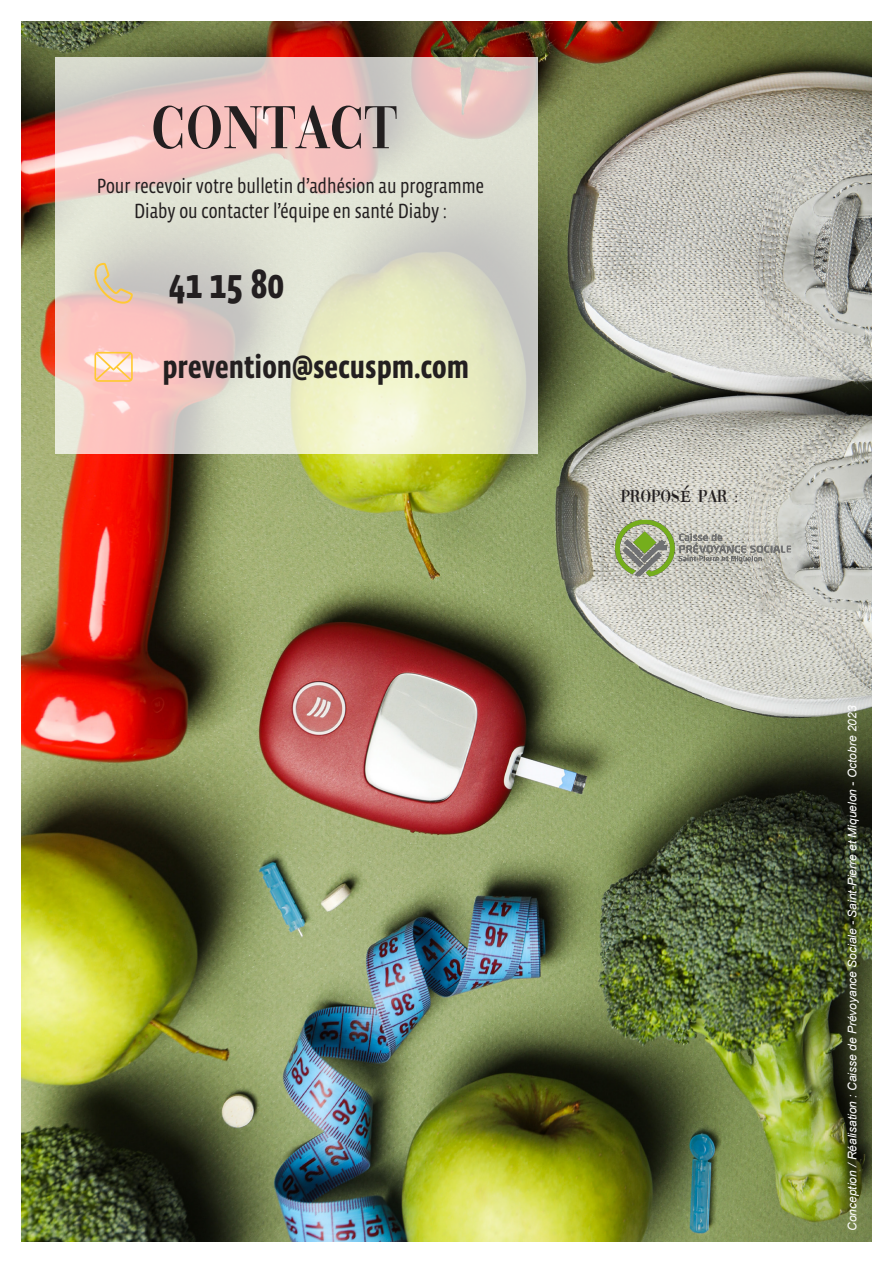
<style>
.page{position:relative;width:893px;height:1263px;background:#fff}
.page>*{position:absolute;margin:0;border:0;box-sizing:border-box;transform-origin:0 0}
.t1{font:63px "Vogue";color:#231f20}
.t2{font:700 42px "Vista Sans Nar OTCE";color:#231f20}
.t3{font:700 33px "Vista Sans Nar OTCE";color:#231f20}
.t4{font:21px/25.2px "Vista Sans Nar OTCE";color:#231f20;text-align:center}
.t5{font:18px "Vogue";color:#231f20}
.t6{font:italic 12px "Arial";color:#fff}
.s1{font-family:"Minion Pro";font-size:24px}
</style>
<div class="page">
<img style="left:21px;top:21px;width:851px;height:1221px">
<svg style="left:55px;top:57px;width:483px;height:397px;background:#e4d6c8"></svg>
<svg style="left:94px;top:263px;width:39px;height:41px;background:#d9c8ac"></svg>
<svg style="left:94px;top:352px;width:39px;height:30px"></svg>
<img style="left:605px;top:511px;width:195px;height:73px">
<p class="t1" style="left:151px;top:105px;width:248px">CONTACT</p>
<p class="t4" style="left:97px;top:173px;width:389px">Pour recevoir votre bulletin d’adhésion au programme<br>Diaby ou contacter l’équipe en santé Diaby :</p>
<p class="t2" style="left:169px;top:260px;width:117px">41 15 80</p>
<p class="t3" style="left:163px;top:348px;width:308px">prevention@secuspm.com</p>
<p class="t5" style="left:621px;top:490px;width:119px">PROPOS<span class="s1">é</span> PAR :</p>
<p class="t6" style="left:845px;top:1231px;width:527px;rotate:-90deg">Conception / Réalisation : Caisse de Prévoyance Sociale - Saint-Pierre et Miquelon - Octobre 2023</p>
</div>
